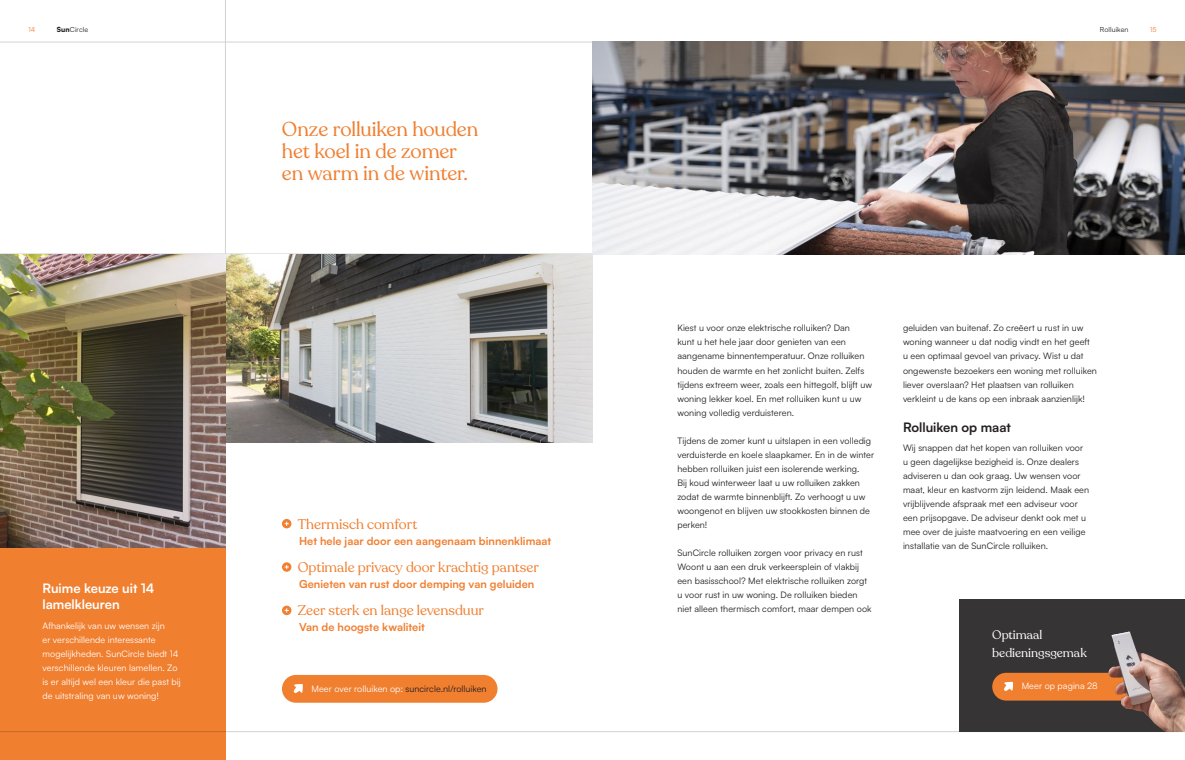
<style>
.page{position:relative;width:1185px;height:760px;background:#fff}
.page>*{position:absolute;margin:0;border:0;box-sizing:border-box;transform-origin:0 0}
.t1{font:20px/22px "Recoleta";letter-spacing:-.005em;color:#f07f30}
.USP_s{font:14px "Recoleta";letter-spacing:-.005em;color:#f07f30}
.Subkop{font:700 13px/16px "Satoshi";letter-spacing:-.005em;color:#fff}
.Subkop-2{font:700 13px "Satoshi";color:#231f20}
.Subkop_Serif{font:12.3px "Recoleta";letter-spacing:-.005em;color:#fff}
.Paragraaftekst_Orang{font:700 11px "Satoshi";letter-spacing:.005em;color:#f07f30}
.Paragraaftekst{font:9px/14px "Satoshi";letter-spacing:.01em;color:#231f20}
.Paragraaftekst-2{font:9px/14px "Satoshi";letter-spacing:.01em;color:#fff}
.t2{font:7px "Satoshi";letter-spacing:.015em;color:#231f20}
.t3{font:7px "Satoshi";color:#f07f30}
.s1{font-weight:900}
.s2{color:#fff}
</style>
<div class="page">
<div style="left:282px;top:519px;width:9px;height:9px;background:#f07f30;border-radius:50%"></div>
<svg style="left:285px;top:521px;width:4px;height:5px"></svg>
<svg style="left:282px;top:562px;width:9px;height:10px"></svg>
<svg style="left:285px;top:565px;width:4px;height:4px"></svg>
<svg style="left:282px;top:605px;width:9px;height:10px"></svg>
<svg style="left:285px;top:608px;width:4px;height:4px"></svg>
<hr style="left:0;top:42px;width:1185px;height:1px;background:#d1d2d4">
<div style="left:282px;top:675px;width:215px;height:27px;background:#f07f30;border-radius:14px"></div>
<svg style="left:293px;top:684px;width:10px;height:9px"></svg>
<hr style="left:225px;top:0;width:1px;height:760px;background:#d1d2d4">
<hr style="left:0;top:254px;width:1185px;height:1px;background:#d1d2d4">
<img style="left:226px;top:254px;width:366px;height:188px">
<img style="left:0;top:254px;width:225px;height:295px">
<div style="left:0;top:549px;width:226px;height:211px;background:#f07f30"></div>
<hr style="left:0;top:731px;width:1185px;height:1px;background:#d1d2d4">
<div style="left:959px;top:600px;width:226px;height:132px;background:#373435"></div>
<div style="left:992px;top:673px;width:169px;height:27px;background:#f07f30;border-radius:14px"></div>
<svg style="left:1004px;top:681px;width:9px;height:10px"></svg>
<img style="left:1089px;top:631px;width:96px;height:100px">
<img style="left:592px;top:42px;width:593px;height:212px">
<p class="t3" style="left:28px;top:25px;width:8px">14</p>
<p class="t2" style="left:57px;top:25px;width:33px"><span class="s1">Sun</span>Circle</p>
<p class="t2" style="left:1100px;top:25px;width:30px">Rolluiken</p>
<p class="t3" style="left:1150px;top:25px;width:8px">15</p>
<p class="t1" style="left:282px;top:118px;width:198px">Onze rolluiken houden het koel in de zomer en warm in de winter.</p>
<p class="Paragraaftekst" style="left:677px;top:321px;width:196px">Kiest u voor onze elektrische rolluiken? Dan<br>kunt u het hele jaar door genieten van een aangename binnentemperatuur. Onze rolluiken houden de warmte en het zonlicht buiten. Zelfs tijdens extreem weer, zoals een hittegolf, blijft uw woning lekker koel. En met rolluiken kunt u uw woning volledig verduisteren.</p>
<p class="Paragraaftekst" style="left:677px;top:433px;width:198px">Tijdens de zomer kunt u uitslapen in een volledig verduisterde en koele slaapkamer. En in de winter hebben rolluiken juist een isolerende werking.<br>Bij koud winterweer laat u uw rolluiken zakken zodat de warmte binnenblijft. Zo verhoogt u uw woongenot en blijven uw stookkosten binnen de perken!</p>
<p class="Paragraaftekst" style="left:677px;top:545px;width:187px">SunCircle rolluiken zorgen voor privacy en rust</p>
<p class="Paragraaftekst" style="left:677px;top:559px;width:196px">Woont u aan een druk verkeersplein of vlakbij een basisschool? Met elektrische rolluiken zorgt u voor rust in uw woning. De rolluiken bieden niet alleen thermisch comfort, maar dempen ook</p>
<p class="Paragraaftekst" style="left:903px;top:321px;width:195px">geluiden van buitenaf. Zo creëert u rust in uw woning wanneer u dat nodig vindt en het geeft u een optimaal gevoel van privacy. Wist u dat ongewenste bezoekers een woning met rolluiken liever overslaan? Het plaatsen van rolluiken verkleint u de kans op een inbraak aanzienlijk!</p>
<p class="Subkop-2" style="left:903px;top:417px;width:109px">Rolluiken op maat</p>
<p class="Paragraaftekst" style="left:903px;top:440px;width:188px">Wij snappen dat het kopen van rolluiken voor u geen dagelijkse bezigheid is. Onze dealers adviseren u dan ook graag. Uw wensen voor maat, kleur en kastvorm zijn leidend. Maak een vrijblijvende afspraak met een adviseur voor een prijsopgave. De adviseur denkt ook met u mee over de juiste maatvoering en een veilige installatie van de SunCircle rolluiken.</p>
<p class="USP_s" style="left:298px;top:515px;width:121px">Thermisch comfort</p>
<p class="Paragraaftekst_Orang" style="left:299px;top:532px;width:254px">Het hele jaar door een aangenaam binnenklimaat</p>
<p class="USP_s" style="left:298px;top:558px;width:242px">Optimale privacy door krachtig pantser</p>
<p class="Paragraaftekst_Orang" style="left:299px;top:576px;width:237px">Genieten van rust door demping van geluiden</p>
<p class="USP_s" style="left:298px;top:602px;width:188px">Zeer sterk en lange levensduur</p>
<p class="Paragraaftekst_Orang" style="left:299px;top:619px;width:127px">Van de hoogste kwaliteit</p>
<p class="Subkop" style="left:43px;top:580px;width:113px">Ruime keuze uit 14 lamelkleuren</p>
<p class="Paragraaftekst-2" style="left:43px;top:618px;width:140px">Afhankelijk van uw wensen zijn<br>er verschillende interessante mogelijkheden. SunCircle biedt 14 verschillende kleuren lamellen. Zo is er altijd wel een kleur die past bij de uitstraling van uw woning!</p>
<p class="Subkop_Serif" style="left:992px;top:627px;width:52px">Optimaal</p>
<p class="Subkop_Serif" style="left:992px;top:645px;width:96px">bedieningsgemak</p>
<p class="Paragraaftekst-2" style="left:1022px;top:678px;width:78px">Meer op pagina 28</p>
<p class="Paragraaftekst" style="left:311px;top:681px;width:177px"><span class="s2">Meer over rolluiken op:</span> suncircle.nl/rolluiken</p>
</div>
